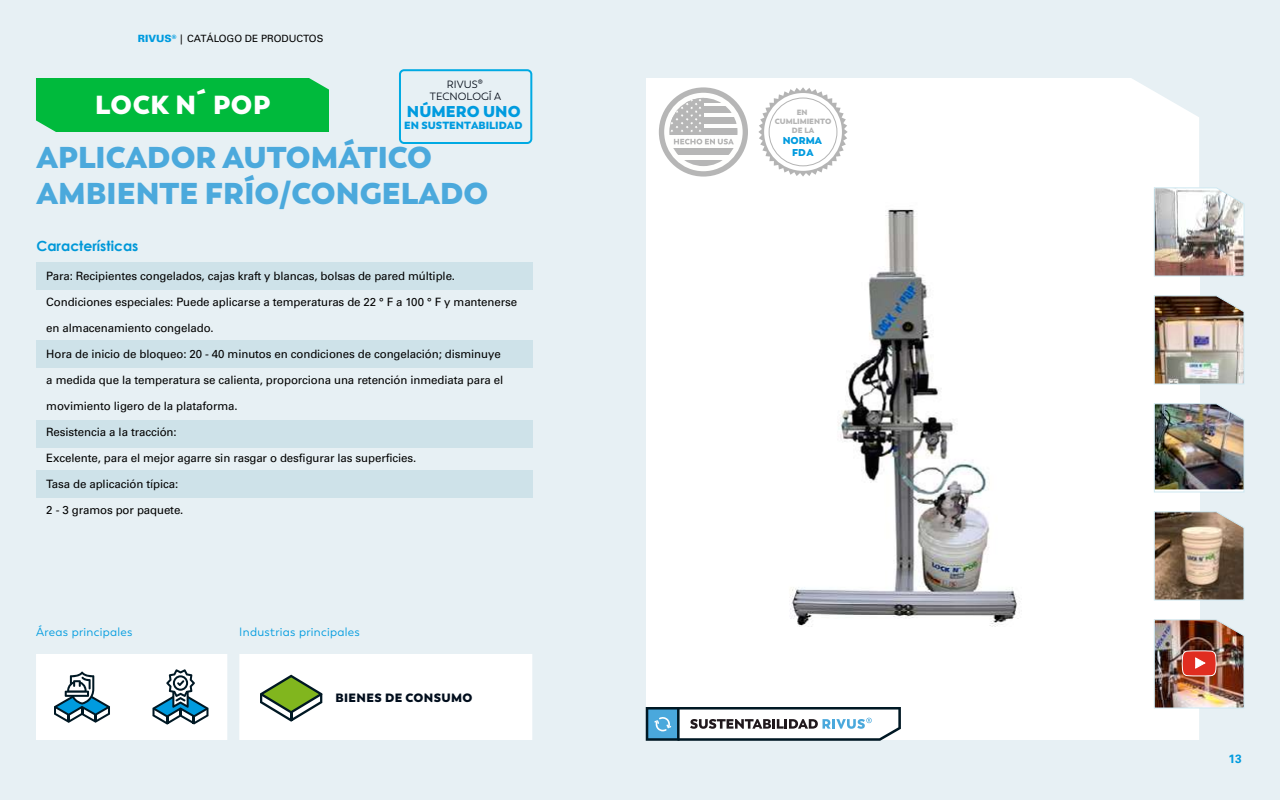
<style>
.page{position:relative;width:1280px;height:800px;background:#e7f0f4}
.page>*{position:absolute;margin:0;border:0;box-sizing:border-box;transform-origin:0 0}
.t1{font:800 30px/36px "Trenda";color:#4ba9dc}
.t2{font:800 26px "Trenda";letter-spacing:.025em;color:#fff}
.t3{font:800 15.6px "Trenda";color:#009bdf}
.t4{font:700 14px "Century Gothic";color:#0098d8}
.t5{font:12px "Trenda";letter-spacing:.02em;color:#009bdf}
.t6{font:800 12px "Trenda";letter-spacing:.03em;color:#000d1c}
.t7{font:700 12px "Univers";color:#009bdf}
.t8{font:11.5px "Univers";letter-spacing:-.01em;color:#000}
.t9{font:10.5px/12.6px "Trenda";color:#000713;text-align:center}
.t10{font:800 10.4px "Trenda";color:#009bdf}
.t11{font:10px "Univers";color:#000}
.t12{font:800 9.9px/11.9px "Trenda";color:#009bdf;text-align:center}
.t13{font:800 7.6px/9.1px "Trenda";color:#b4b4b4;text-align:center}
.s1{font-weight:900;color:#009bdf}
</style>
<div class="page">
<div style="left:36px;top:470px;width:496px;height:28px;background:#cee2e9"></div>
<div style="left:36px;top:420px;width:496px;height:28px;background:#cee2e9"></div>
<div style="left:646px;top:78px;width:553px;height:662px;background:#fff"></div>
<img style="left:646px;top:203px;width:553px;height:429px">
<div style="left:36px;top:78px;width:293px;height:54px;background:#00ba3c"></div>
<div style="left:239px;top:654px;width:293px;height:86px;background:#fff"></div>
<div style="left:36px;top:654px;width:191px;height:86px;background:#fff"></div>
<img style="left:1153px;top:295px;width:92px;height:90px">
<img style="left:1153px;top:403px;width:92px;height:90px">
<svg style="left:1153px;top:511px;width:92px;height:90px;background:#917d69"></svg>
<img style="left:1153px;top:187px;width:92px;height:90px">
<img style="left:1153px;top:619px;width:92px;height:90px">
<div style="left:36px;top:340px;width:496px;height:28px;background:#cee2e9"></div>
<div style="left:36px;top:262px;width:496px;height:28px;background:#cee2e9"></div>
<svg style="left:54px;top:672px;width:56px;height:51px"></svg>
<svg style="left:152px;top:669px;width:57px;height:56px"></svg>
<svg style="left:260px;top:675px;width:62px;height:47px"></svg>
<svg style="left:646px;top:707px;width:255px;height:34px;background:#acbac2"></svg>
<div style="left:659px;top:87px;width:89px;height:90px;background:#b6b6b6;border-radius:50%"></div>
<div style="left:664px;top:93px;width:79px;height:78px;background:#fefefd;border-radius:50%"></div>
<div style="left:671px;top:128px;width:67px;height:7px;background:#b6b6b6"></div>
<div style="left:671px;top:118px;width:67px;height:6px;background:#b6b6b6"></div>
<svg style="left:703px;top:98px;width:35px;height:5px"></svg>
<svg style="left:703px;top:107px;width:35px;height:6px"></svg>
<div style="left:669px;top:98px;width:34px;height:37px;background:#b6b6b6"></div>
<div style="left:671px;top:149px;width:63px;height:6px;background:#b6b6b6"></div>
<svg style="left:671px;top:160px;width:63px;height:6px"></svg>
<svg style="left:670px;top:98px;width:31px;height:34px"></svg>
<svg style="left:674px;top:139px;width:60px;height:5px"></svg>
<svg style="left:758px;top:87px;width:90px;height:90px;background:#f3f3f3"></svg>
<div style="left:769px;top:98px;width:68px;height:68px;border:1px solid #b4b4b4;border-radius:50%"></div>
<div style="left:399px;top:69px;width:133px;height:75px;border:2px solid #00aae3;border-radius:4px"></div>
<p class="t11" style="left:138px;top:33px;width:187px"><span class="s1">RIVUS</span><sup>®</sup> | CATÁLOGO DE PRODUCTOS</p>
<h2 class="t2" style="left:95px;top:88px;width:177px">LOCK N´ POP</h2>
<p class="t9" style="left:430px;top:78px;width:73px">RIVUS®<br>TECNOLOGÍ A</p>
<p class="t10" style="left:404px;top:119px;width:120px">EN SUSTENTABILIDAD</p>
<h3 class="t3" style="left:407px;top:101px;width:115px">NÚMERO UNO</h3>
<h1 class="t1" style="left:36px;top:140px;width:453px">APLICADOR AUTOMÁTICO<br>AMBIENTE FRÍO/CONGELADO</h1>
<p class="t4" style="left:36px;top:235px;width:103px">Características</p>
<p class="t8" style="left:46px;top:269px;width:410px">Para: Recipientes congelados, cajas kraft y blancas, bolsas de pared múltiple.</p>
<p class="t8" style="left:46px;top:295px;width:473px">Condiciones especiales: Puede aplicarse a temperaturas de 22 ° F a 100 ° F y mantenerse</p>
<p class="t8" style="left:46px;top:321px;width:169px">en almacenamiento congelado.</p>
<p class="t8" style="left:46px;top:347px;width:456px">Hora de inicio de bloqueo: 20 - 40 minutos en condiciones de congelación; disminuye</p>
<p class="t8" style="left:46px;top:373px;width:458px">a medida que la temperatura se calienta, proporciona una retención inmediata para el</p>
<p class="t8" style="left:46px;top:399px;width:193px">movimiento ligero de la plataforma.</p>
<p class="t8" style="left:46px;top:425px;width:132px">Resistencia a la tracción:</p>
<p class="t8" style="left:46px;top:451px;width:372px">Excelente, para el mejor agarre sin rasgar o desfigurar las superficies.</p>
<p class="t8" style="left:46px;top:477px;width:133px">Tasa de aplicación típica:</p>
<p class="t8" style="left:46px;top:503px;width:139px">2 - 3 gramos por paquete.</p>
<p class="t5" style="left:36px;top:625px;width:98px">Áreas principales</p>
<p class="t5" style="left:239px;top:625px;width:122px">Industrias principales</p>
<p class="t6" style="left:335px;top:690px;width:139px">BIENES DE CONSUMO</p>
<p class="t13" style="left:775px;top:108px;width:58px">EN<br>CUMLIMIENTO<br>DE LA</p>
<p class="t12" style="left:783px;top:135px;width:41px">NORMA<br>FDA</p>
<p class="t7" style="left:1229px;top:752px;width:15px">13</p>
</div>
